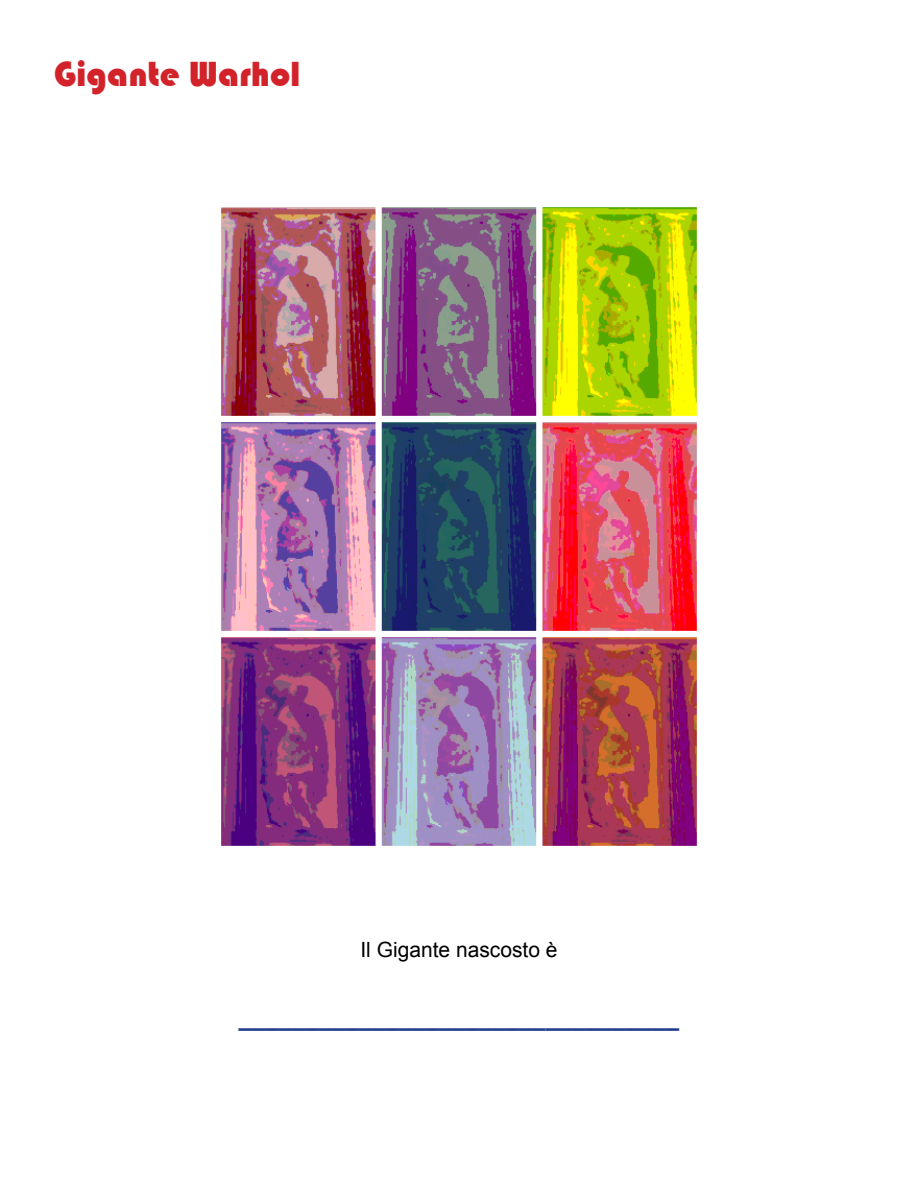
<style>
.page{position:relative;width:918px;height:1188px;background:#fff}
.page>*{position:absolute;margin:0;border:0;box-sizing:border-box;transform-origin:0 0}
.t1{font:36px "Bauhaus 93";color:#d2232a}
.t2{font:700 24px "Arial";color:#25408f}
.t3{font:21px "Arial";color:#000}
</style>
<div class="page">
<img style="left:221px;top:207px;width:476px;height:639px">
<h1 class="t1" style="left:54px;top:54px;width:248px">Gigante Warhol</h1>
<p class="t3" style="left:360px;top:936px;width:199px">Il Gigante nascosto è</p>
<p class="t2" style="left:239px;top:1002px;width:442px">_________________________________</p>
</div>
